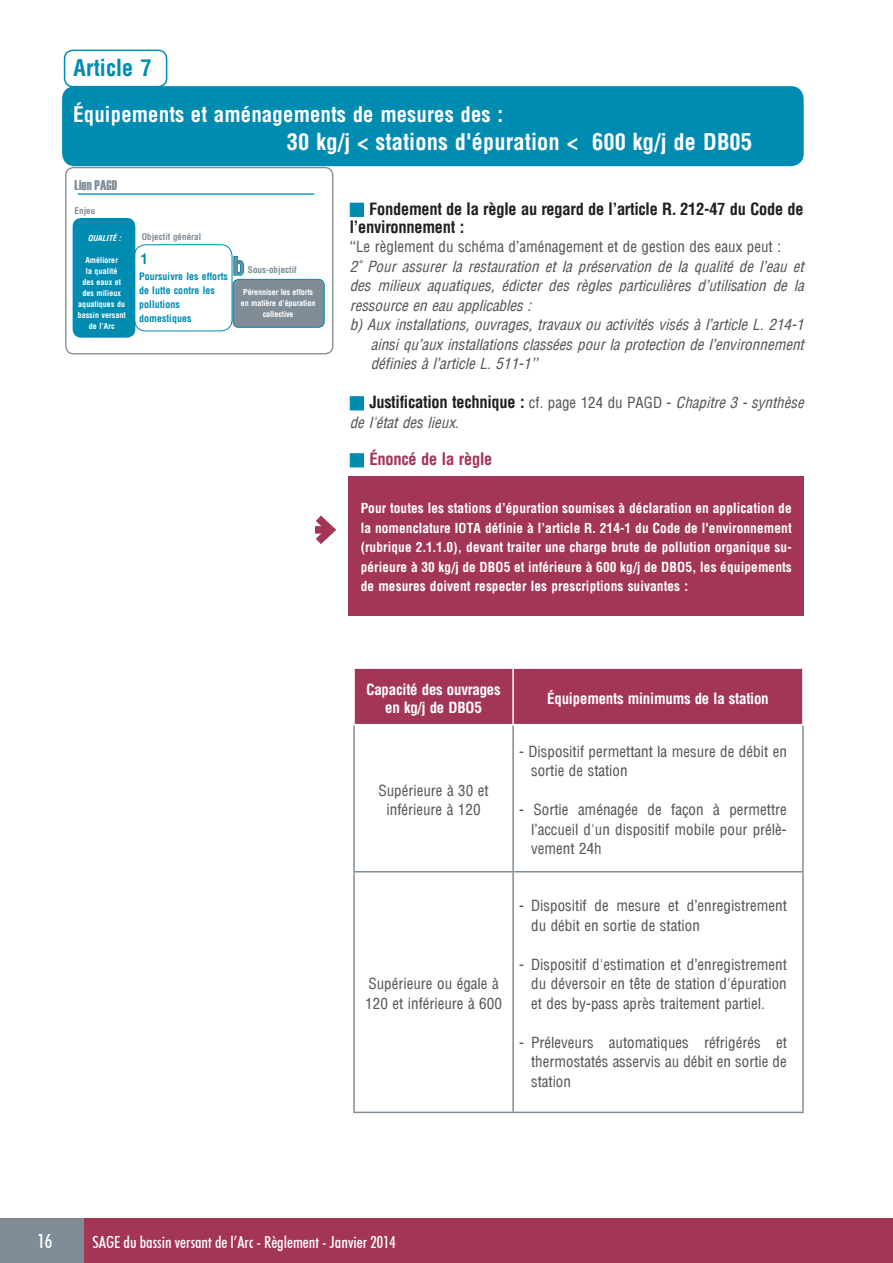
<style>
.page{position:relative;width:893px;height:1263px;background:#fff}
.page>*{position:absolute;margin:0;border:0;box-sizing:border-box;transform-origin:0 0}
.t1{font:700 25.05px "Arena Condensed";color:#808c96}
.t2{font:700 22.5px "Arena Condensed";color:#fff}
.t3{font:700 22.5px "Arena Condensed";color:#008bb0}
.t4{font:700 21px "Arena Condensed";color:#fff}
.t5{font:500 condensed 19.5px "Futura BT";color:#fff}
.t6{font:700 16.5px/18px "Arena Condensed";letter-spacing:-.02em;color:#231f20}
.t7{font:500 condensed 16.5px "Futura BT";color:#fff}
.t8{font:700 16.5px "Arena Condensed";letter-spacing:-.02em;color:#a33557}
.t9{font:15px/19.5px "Arena Condensed";color:#57585a}
.t10{font:italic 15px "Arena Condensed";color:#57585a}
.t11{font:700 15px/18px "Arena Condensed";letter-spacing:-.02em;color:#fff;text-align:center}
.t12{font:14.1px "Haettenschweiler";letter-spacing:.01em;color:#808c96}
.t13{font:700 14.1px "Arena Condensed";color:#008bb0}
.t14{font:700 13.5px/19.5px "Arena Condensed";color:#fff;text-align:justify}
.t15{font:700 10.05px/14.1px "Arena Condensed";color:#008bb0}
.t16{font:700 9px "Arena Condensed";color:#808c96}
.t17{font:700 8.1px/11.1px "Arena Condensed";color:#fff;text-align:center}
.t18{font:italic 700 8.1px "Arena Condensed";color:#fff}
.s1{font-weight:400;font-size:15px;color:#57585a}
.s2{font-weight:400;font-style:italic;font-size:15px;color:#57585a}
</style>
<div class="page">
<div style="left:83px;top:1219px;width:810px;height:44px;background:#a33557"></div>
<div style="left:0;top:1219px;width:83px;height:44px;background:#808c96"></div>
<hr style="left:892px;top:1218px;width:1px;height:45px;background:#a33557">
<div style="left:64px;top:50px;width:103px;height:37px;border:2px solid #008bb0;border-radius:9px"></div>
<div style="left:62px;top:86px;width:742px;height:80px;background:#008bb0;border-radius:13px"></div>
<div style="left:350px;top:203px;width:14px;height:14px;background:#008bb0;border:2px solid #008bb0"></div>
<div style="left:350px;top:396px;width:14px;height:14px;background:#008bb0;border:2px solid #008bb0"></div>
<div style="left:350px;top:453px;width:14px;height:14px;background:#008bb0;border:2px solid #008bb0"></div>
<div style="left:65px;top:167px;width:268px;height:187px;border:1px solid #808c96;border-radius:8px"></div>
<div style="left:134px;top:244px;width:99px;height:87px;border:1px solid #008bb0;border-radius:11px"></div>
<div style="left:73px;top:218px;width:62px;height:120px;background:#008bb0;border-radius:9px"></div>
<div style="left:233px;top:279px;width:91px;height:48px;background:#808c96;border-radius:6px"></div>
<div style="left:232px;top:279px;width:93px;height:49px;border:1px solid #008bb0;border-radius:6px"></div>
<hr style="left:78px;top:193px;width:236px;height:2px;background:#008bb0">
<svg style="left:233px;top:255px;width:12px;height:21px"></svg>
<div style="left:349px;top:476px;width:455px;height:139px;background:#a33557"></div>
<svg style="left:315px;top:515px;width:22px;height:29px"></svg>
<div style="left:355px;top:669px;width:447px;height:55px;background:#a33557"></div>
<hr style="left:353px;top:725px;width:2px;height:146px;background:#808c96">
<hr style="left:512px;top:725px;width:2px;height:146px;background:#808c96">
<hr style="left:802px;top:725px;width:2px;height:146px;background:#808c96">
<hr style="left:353px;top:871px;width:160px;height:1px;background:#808c96">
<hr style="left:353px;top:872px;width:2px;height:239px;background:#808c96">
<hr style="left:513px;top:871px;width:291px;height:1px;background:#808c96">
<hr style="left:512px;top:872px;width:2px;height:239px;background:#808c96">
<hr style="left:802px;top:872px;width:2px;height:239px;background:#808c96">
<hr style="left:353px;top:1111px;width:160px;height:2px;background:#808c96">
<hr style="left:513px;top:1111px;width:291px;height:2px;background:#808c96">
<hr style="left:512px;top:669px;width:2px;height:55px;background:#fff">
<h2 class="t3" style="left:74px;top:54px;width:80px">Article 7</h2>
<h3 class="t4" style="left:73px;top:101px;width:431px">Équipements et aménagements de mesures des :</h3>
<h2 class="t2" style="left:287px;top:128px;width:467px">30 kg/j &lt; stations d'épuration &lt; 600 kg/j de DB05</h2>
<p class="t12" style="left:75px;top:176px;width:44px">Lien PAGD</p>
<p class="t16" style="left:75px;top:206px;width:22px">Enjeu</p>
<p class="t16" style="left:142px;top:231px;width:61px">Objectif général</p>
<p class="t18" style="left:88px;top:233px;width:35px">QUALITÉ :</p>
<p class="t17" style="left:78px;top:254px;width:50px">Améliorer<br>la qualité<br>des eaux et des milieux aquatiques du bassin versant de l’Arc</p>
<p class="t13" style="left:141px;top:250px;width:9px">1</p>
<h1 class="t1" style="left:233px;top:251px;width:14px">b</h1>
<p class="t16" style="left:248px;top:264px;width:50px">Sous-objectif</p>
<p class="t15" style="left:139px;top:269px;width:90px">Poursuivre les efforts de lutte contre les pollutions domestiques</p>
<p class="t17" style="left:241px;top:286px;width:76px">Pérenniser les efforts en matière d’épuration collective</p>
<p class="t6" style="left:350px;top:200px;width:455px;text-indent:19px">Fondement de la règle au regard de l’article R. 212-47 du Code de l’environnement :</p>
<p class="t9" style="left:350px;top:237px;width:433px">‘‘Le règlement du schéma d’aménagement et de gestion des eaux peut :</p>
<p class="t10" style="left:350px;top:258px;width:455px">2° Pour assurer la restauration et la préservation de la qualité de l’eau et</p>
<p class="t10" style="left:350px;top:277px;width:455px">des milieux aquatiques, édicter des règles particulières d’utilisation de la</p>
<p class="t10" style="left:350px;top:297px;width:183px">ressource en eau applicables :</p>
<p class="t10" style="left:350px;top:316px;width:455px">b) Aux installations, ouvrages, travaux ou activités visés à l’article L. 214-1</p>
<p class="t10" style="left:371px;top:336px;width:434px">ainsi qu’aux installations classées pour la protection de l’environnement</p>
<p class="t10" style="left:371px;top:355px;width:168px">définies à l’article L. 511-1’’</p>
<p class="t6" style="left:369px;top:393px;width:436px">Justification technique : <span class="s1">cf. page 124 du PAGD -</span> <span class="s2">Chapitre 3 - synthèse</span></p>
<p class="t10" style="left:350px;top:414px;width:110px">de l'état des lieux.</p>
<p class="t8" style="left:370px;top:449px;width:125px">Énoncé de la règle</p>
<p class="t14" style="left:361px;top:499px;width:433px">Pour toutes les stations d’épuration soumises à déclaration en application de la nomenclature IOTA définie à l’article R. 214-1 du Code de l'environnement (rubrique 2.1.1.0), devant traiter une charge brute de pollution organique su&shy;périeure à 30 kg/j de DBO5 et inférieure à 600 kg/j de DBO5, les équipements de mesures doivent respecter les prescriptions suivantes :</p>
<p class="t11" style="left:366px;top:680px;width:136px">Capacité des ouvrages en kg/j de DBO5</p>
<p class="t11" style="left:547px;top:689px;width:223px">Équipements minimums de la station</p>
<p class="t9" style="left:378px;top:780px;width:112px;text-align:center">Supérieure à 30 et inférieure à 120</p>
<p class="t9" style="left:365px;top:974px;width:138px">Supérieure ou égale à<br>120 et inférieure à 600</p>
<p class="t9" style="left:531px;top:741px;width:257px;text-indent:-12px">- Dispositif permettant la mesure de débit en sortie de station</p>
<p class="t9" style="left:531px;top:800px;width:257px;text-align:justify;text-indent:-12px">- Sortie aménagée de façon à permettre l’accueil d'un dispositif mobile pour prélè&shy;vement 24h</p>
<p class="t9" style="left:531px;top:896px;width:257px;text-indent:-12px">- Dispositif de mesure et d’enregistrement du débit en sortie de station</p>
<p class="t9" style="left:531px;top:955px;width:257px;text-align:justify;text-indent:-12px">- Dispositif d'estimation et d’enregistrement du déversoir en tête de station d'épuration et des by-pass après traitement partiel.</p>
<p class="t9" style="left:531px;top:1033px;width:257px;text-align:justify;text-indent:-12px">- Préleveurs automatiques réfrigérés et thermostatés asservis au débit en sortie de station</p>
<h3 class="t5" style="left:37px;top:1229px;width:17px">16</h3>
<p class="t7" style="left:92px;top:1232px;width:305px">SAGE du bassin versant de l’Arc - Règlement - Janvier 2014</p>
</div>
